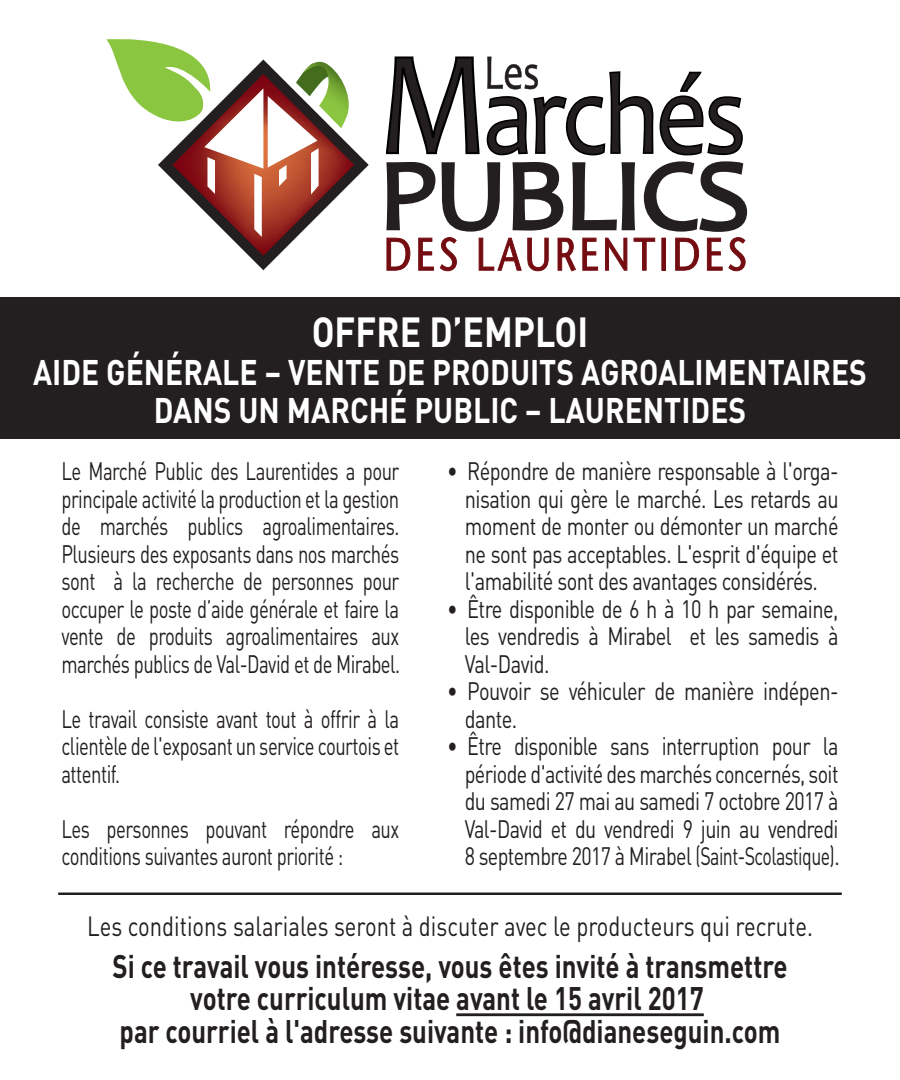
<style>
.page{position:relative;width:900px;height:1080px;background:#fff}
.page>*{position:absolute;margin:0;border:0;box-sizing:border-box;transform-origin:0 0}
.t1{font:700 41.5px "DIN";color:#fff;scale:.85 1}
.t2{font:700 35.25px/38.5px "DIN";color:#fff;text-align:center;scale:.85 1}
.t3{font:700 32.25px/32.2px "DIN";color:#231f20;text-align:center;scale:.8 1}
.t4{font:27.5px "DIN";color:#231f20;scale:.8 1}
.t5{font:25px/27.5px "DIN";letter-spacing:-.025em;color:#231f20;text-align:justify;scale:.8 1}
.t6{font:25px/27.5px "DIN";letter-spacing:-.025em;color:#231f20;text-align:justify;scale:.74 1}
</style>
<div class="page">
<svg style="left:386px;top:161px;width:361px;height:110px"></svg>
<svg style="left:106px;top:39px;width:255px;height:224px"></svg>
<img style="left:303px;top:60px;width:47px;height:70px">
<svg style="left:386px;top:56px;width:94px;height:98px"></svg>
<svg style="left:660px;top:72px;width:83px;height:83px"></svg>
<svg style="left:487px;top:57px;width:166px;height:98px"></svg>
<div style="left:0;top:298px;width:900px;height:141px;background:#231f20"></div>
<hr style="left:456px;top:1013px;width:248px;height:3px;background:#231f20">
<hr style="left:58px;top:893px;width:784px;height:2px;background:#231f20">
<h1 class="t1" style="left:312px;top:304px;width:327px">OFFRE D’EMPLOI</h1>
<h2 class="t2" style="left:33px;top:351px;width:983px">AIDE GÉNÉRALE – VENTE DE PRODUITS AGROALIMENTAIRES<br>DANS UN MARCHÉ PUBLIC – LAURENTIDES</h2>
<p class="t6" style="left:61px;top:457px;width:459px">Le Marché Public des Laurentides a pour principale activité la production et la gestion de marchés publics agroalimentaires.<br>Plusieurs des exposants dans nos marchés sont à la recherche de personnes pour occuper le poste d’aide générale et faire la vente de produits agroalimentaires aux marchés publics de Val-David et de Mirabel.</p>
<p class="t6" style="left:61px;top:705px;width:458px">Le travail consiste avant tout à offrir à la clientèle de l'exposant un service courtois et attentif.</p>
<p class="t6" style="left:61px;top:815px;width:458px">Les personnes pouvant répondre aux conditions suivantes auront priorité :</p>
<p class="t5" style="left:465px;top:457px;width:469px;text-indent:-18px">• Répondre de manière responsable à l'orga&shy;nisation qui gère le marché. Les retards au moment de monter ou démonter un marché ne sont pas acceptables. L'esprit d'équipe et l'amabilité sont des avantages considérés.</p>
<p class="t5" style="left:465px;top:595px;width:469px;text-indent:-18px">• Être disponible de 6 h à 10 h par semaine, les vendredis à Mirabel et les samedis à Val-David.</p>
<p class="t5" style="left:465px;top:677px;width:469px;text-indent:-18px">• Pouvoir se véhiculer de manière indépen&shy;dante.</p>
<p class="t5" style="left:465px;top:732px;width:470px;text-indent:-18px">• Être disponible sans interruption pour la période d'activité des marchés concernés, soit du samedi 27 mai au samedi 7 octobre 2017 à Val-David et du vendredi 9 juin au vendredi 8 septembre 2017 à Mirabel (Saint-Scolastique).</p>
<p class="t4" style="left:87px;top:909px;width:909px">Les conditions salariales seront à discuter avec le producteurs qui recrute.</p>
<p class="t3" style="left:113px;top:949px;width:845px">Si ce travail vous intéresse, vous êtes invité à transmettre votre curriculum vitae avant le 15 avril 2017<br>par courriel à l'adresse suivante : info@dianeseguin.com</p>
</div>
